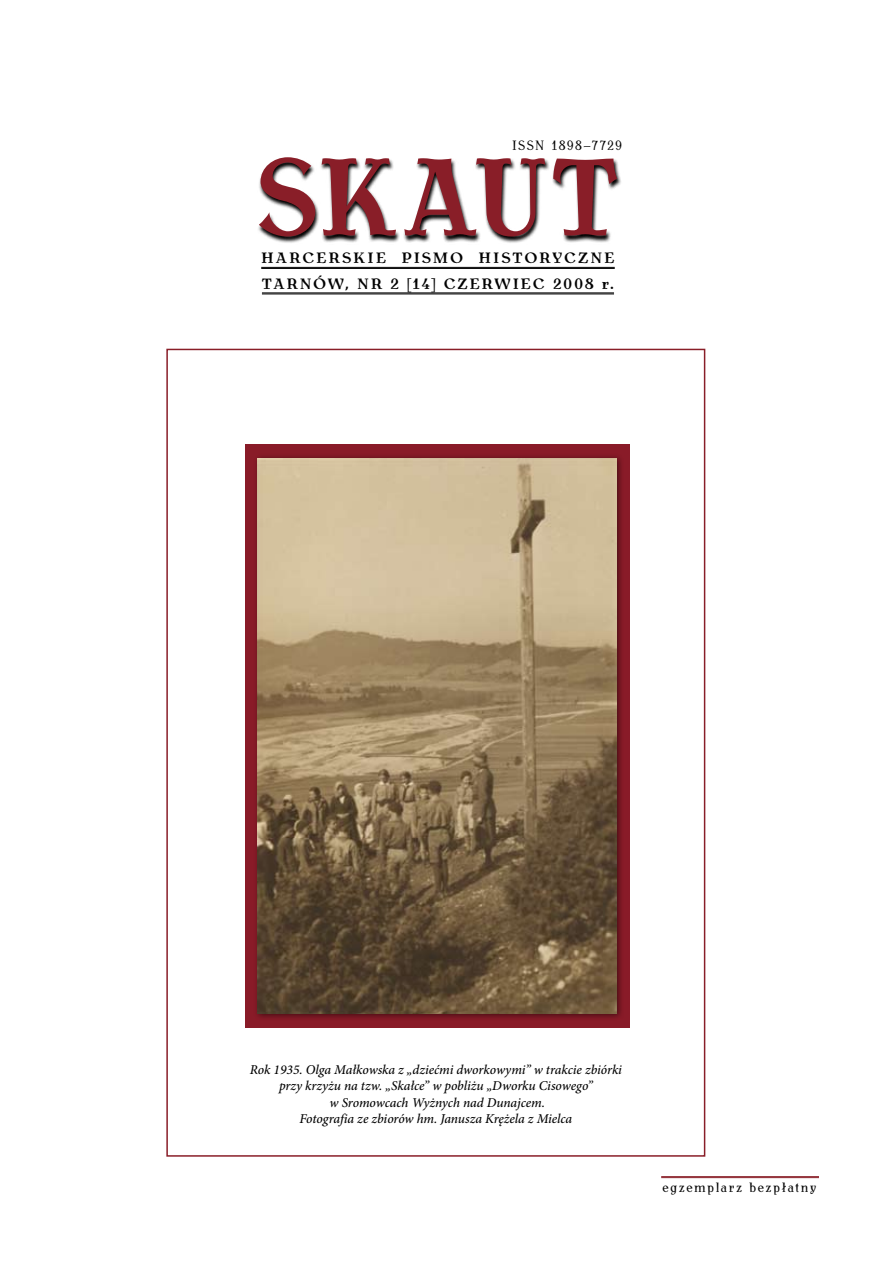
<style>
.page{position:relative;width:893px;height:1263px;background:#fff}
.page>*{position:absolute;margin:0;border:0;box-sizing:border-box;transform-origin:0 0}
.t1{font:700 109.5px "Antykwa Torunska Cond";letter-spacing:-.01em;color:#891e28}
.t2{font:700 15px "Antykwa Torunska";letter-spacing:.12em;color:#000}
.t3{font:italic 500 13.5px/16.2px "Minion Pro";letter-spacing:-.005em;color:#000;text-align:center}
.t4{font:13.5px "Antykwa Torunska Cond";letter-spacing:.125em;color:#000}
</style>
<div class="page">
<svg style="left:258px;top:158px;width:363px;height:136px"></svg>
<hr style="left:262px;top:293px;width:352px;height:1px;background:#000">
<hr style="left:262px;top:294px;width:352px;height:1px;background:#000">
<hr style="left:261px;top:267px;width:354px;height:1px;background:#000">
<hr style="left:261px;top:268px;width:354px;height:1px;background:#000">
<hr style="left:661px;top:1176px;width:158px;height:1px;background:#891e28">
<hr style="left:661px;top:1177px;width:158px;height:1px;background:#891e28">
<div style="left:245px;top:444px;width:384px;height:583px;background:#891b28"></div>
<div style="left:253px;top:453px;width:377px;height:574px;background:#000;opacity:.5"></div>
<img style="left:258px;top:459px;width:359px;height:555px">
<p class="t4" style="left:512px;top:135px;width:111px">ISSN 1898–7729</p>
<h1 class="t1" style="left:256px;top:117px;width:365px">SKAUT</h1>
<p class="t2" style="left:262px;top:272px;width:354px">TARNÓW, NR 2 [14] CZERWIEC 2008 r.</p>
<p class="t2" style="left:261px;top:247px;width:355px">HARCERSKIE PISMO HISTORYCZNE</p>
<p class="t3" style="left:250px;top:1062px;width:374px">Rok 1935. Olga Małkowska z „dziećmi dworkowymi” w trakcie zbiórki przy krzyżu na tzw. „Skałce” w pobliżu „Dworku Cisowego”<br>w Sromowcach Wyżnych nad Dunajcem.<br>Fotografia ze zbiorów hm. Janusza Krężela z Mielca</p>
<p class="t4" style="left:662px;top:1177px;width:156px">egzemplarz bezpłatny</p>
</div>
